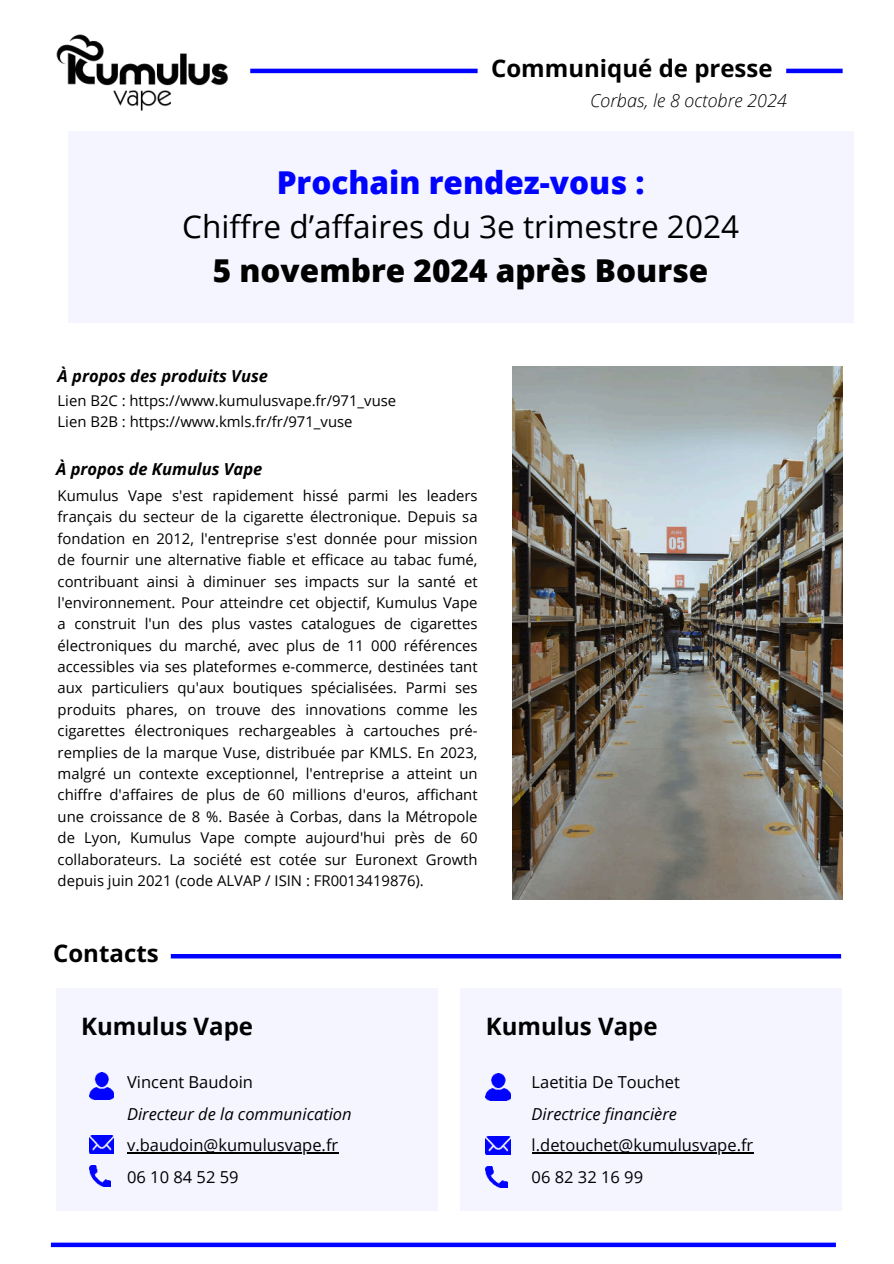
<style>
.page{position:relative;width:894px;height:1264px;background:#fff}
.page>*{position:absolute;margin:0;border:0;box-sizing:border-box;transform-origin:0 0}
.t1{font:31.5px "Open Sans";color:#000}
.t2{font:800 31.5px "Open Sans";color:#000}
.t3{font:800 31.5px "Open Sans";color:#0003ff}
.t4{font:700 24px "Open Sans";color:#000}
.t5{font:italic 300 18px "Open Sans";color:#000}
.t6{font:16.5px/31.5px "Open Sans";color:#000}
.t7{font:italic 16.5px "Open Sans";color:#000}
.t8{font:italic 700 16.5px "Open Sans";color:#000}
.t9{font:14.85px/21.3px "Open Sans";color:#000;text-align:justify}
</style>
<div class="page">
<hr style="left:786px;top:69px;width:56px;height:4px;background:#0003ff">
<hr style="left:250px;top:69px;width:227px;height:4px;background:#0003ff">
<img style="left:56px;top:34px;width:173px;height:77px">
<div style="left:68px;top:131px;width:784px;height:191px;background:#f5f5ff"></div>
<img style="left:512px;top:366px;width:329px;height:533px">
<hr style="left:171px;top:954px;width:669px;height:4px;background:#0003ff">
<div style="left:51px;top:1242px;width:784px;height:5px;background:#0003ff"></div>
<div style="left:56px;top:988px;width:381px;height:222px;background:#f5f5ff"></div>
<div style="left:460px;top:988px;width:381px;height:222px;background:#f5f5ff"></div>
<img style="left:89px;top:1165px;width:21px;height:21px">
<img style="left:485px;top:1166px;width:22px;height:21px">
<img style="left:89px;top:1135px;width:25px;height:18px">
<img style="left:485px;top:1136px;width:25px;height:18px">
<img style="left:89px;top:1072px;width:25px;height:27px">
<img style="left:485px;top:1073px;width:25px;height:26px">
<hr style="left:127px;top:1152px;width:211px;height:1px;background:#000">
<hr style="left:531px;top:1152px;width:222px;height:1px;background:#000">
<h2 class="t4" style="left:491px;top:52px;width:283px">Communiqué de presse</h2>
<p class="t5" style="left:590px;top:88px;width:198px">Corbas, le 8 octobre 2024</p>
<h1 class="t3" style="left:276px;top:159px;width:369px">Prochain rendez-vous :</h1>
<h1 class="t1" style="left:182px;top:205px;width:558px">Chiffre d’affaires du 3e trimestre 2024</h1>
<h1 class="t2" style="left:213px;top:247px;width:497px">5 novembre 2024 après Bourse</h1>
<p class="t8" style="left:58px;top:364px;width:212px">À propos des produits Vuse</p>
<p class="t9" style="left:58px;top:389px;width:340px">Lien B2C : https://www.kumulusvape.fr/971_vuse<br>Lien B2B : https://www.kmls.fr/fr/971_vuse</p>
<p class="t8" style="left:56px;top:458px;width:208px">À propos de Kumulus Vape</p>
<p class="t9" style="left:58px;top:484px;width:421px">Kumulus Vape s'est rapidement hissé parmi les leaders français du secteur de la cigarette électronique. Depuis sa fondation en 2012, l'entreprise s'est donnée pour mission de fournir une alternative fiable et efficace au tabac fumé, contribuant ainsi à diminuer ses impacts sur la santé et l'environnement. Pour atteindre cet objectif, Kumulus Vape a construit l'un des plus vastes catalogues de cigarettes électroniques du marché, avec plus de 11 000 références accessibles via ses plateformes e-commerce, destinées tant aux particuliers qu'aux boutiques spécialisées. Parmi ses produits phares, on trouve des innovations comme les cigarettes électroniques rechargeables à cartouches pré&shy;remplies de la marque Vuse, distribuée par KMLS. En 2023, malgré un contexte exceptionnel, l'entreprise a atteint un chiffre d'affaires de plus de 60 millions d'euros, affichant une croissance de 8 %. Basée à Corbas, dans la Métropole de Lyon, Kumulus Vape compte aujourd'hui près de 60 collaborateurs. La société est cotée sur Euronext Growth depuis juin 2021 (code ALVAP / ISIN : FR0013419876).</p>
<h2 class="t4" style="left:53px;top:937px;width:107px">Contacts</h2>
<h2 class="t4" style="left:81px;top:1009px;width:173px">Kumulus Vape</h2>
<h2 class="t4" style="left:485px;top:1009px;width:173px">Kumulus Vape</h2>
<p class="t6" style="left:127px;top:1066px;width:127px">Vincent Baudoin</p>
<p class="t7" style="left:127px;top:1102px;width:226px">Directeur de la communication</p>
<p class="t6" style="left:127px;top:1129px;width:213px">v.baudoin@kumulusvape.fr<br>06 10 84 52 59</p>
<p class="t6" style="left:531px;top:1066px;width:150px">Laetitia De Touchet</p>
<p class="t7" style="left:531px;top:1102px;width:147px">Directrice financière</p>
<p class="t6" style="left:531px;top:1129px;width:223px">l.detouchet@kumulusvape.fr<br>06 82 32 16 99</p>
</div>
